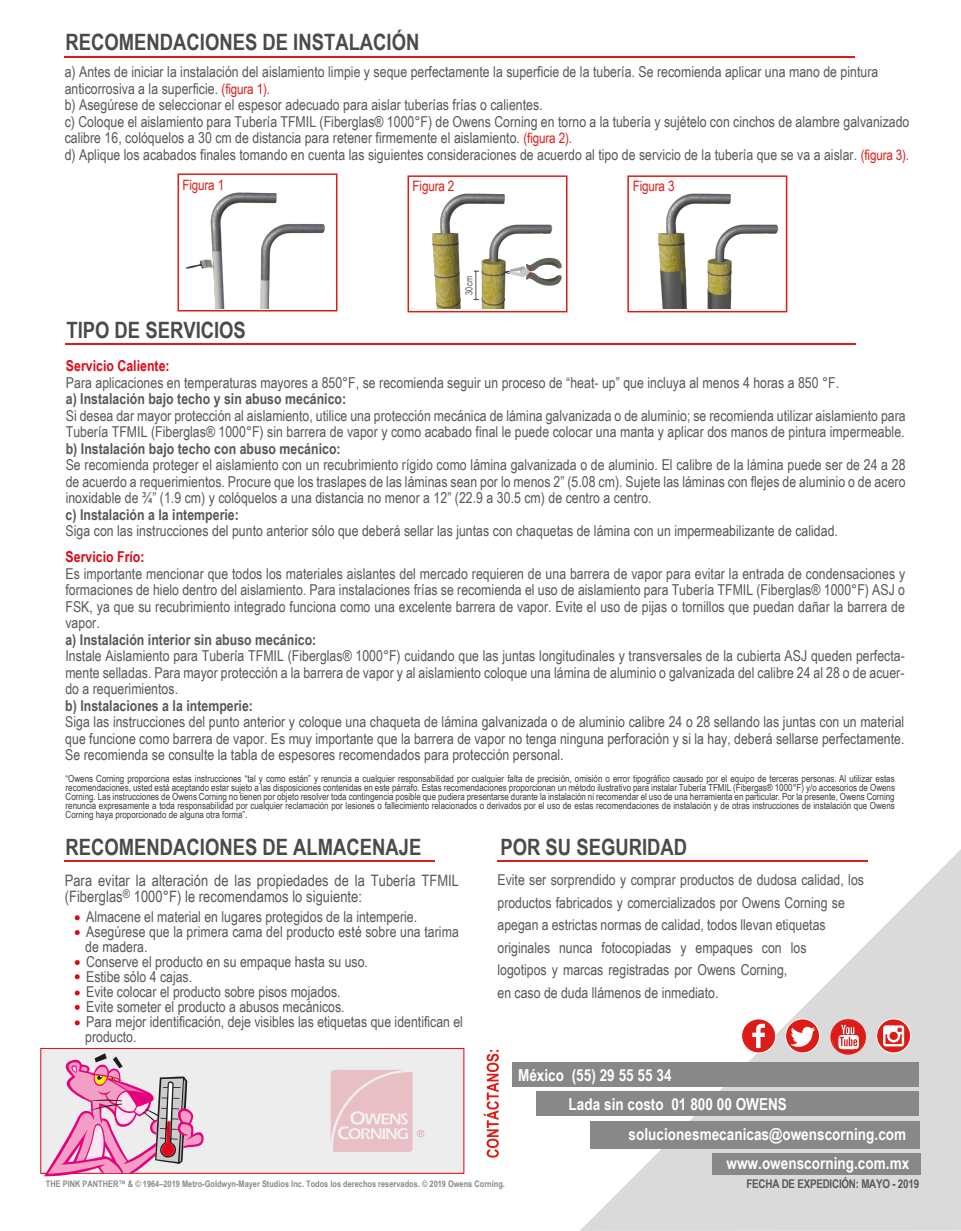
<style>
.page{position:relative;width:961px;height:1231px;background:#fff}
.page>*{position:absolute;margin:0;border:0;box-sizing:border-box;transform-origin:0 0}
.t1{font:700 22.5px "Arial Narrow";color:#4a4a49}
.t2{font:700 16.5px/29.2px "Arial Narrow";color:#fff}
.t3{font:15.75px/16.5px "Arial Narrow";letter-spacing:.005em;color:#575756}
.t4{font:15px/16.5px "Arial Narrow";color:#575756}
.t5{font:700 15px "Arial Narrow";color:#575756}
.t6{font:700 15px "Arial Narrow";color:#e30613}
.t7{font:14.25px "Arial Narrow";letter-spacing:-.01em;color:#dd1c18}
.t8{font:700 12px "Arial Narrow";letter-spacing:-.02em;color:#575756}
.t9{font:9.75px/9px "Arial Narrow";color:#3c3c3b;text-align:justify}
.t10{font:9.6px "Arial Narrow";color:#545251;scale:.93 1}
.t11{font:700 9px "Arial Narrow";color:#888887}
.s1{font-size:14.25px;color:#dd1c18}
</style>
<div class="page">
<img style="left:185px;top:192px;width:140px;height:116px">
<div style="left:177px;top:173px;width:160px;height:138px;border:2px solid #dd1c18"></div>
<img style="left:658px;top:191px;width:130px;height:117px">
<div style="left:627px;top:175px;width:160px;height:137px;border:2px solid #dd1c18"></div>
<img style="left:432px;top:193px;width:121px;height:115px">
<div style="left:407px;top:175px;width:160px;height:137px;border:2px solid #dd1c18"></div>
<hr style="left:475px;top:270px;width:1px;height:30px;background:#545251">
<svg style="left:75px;top:915px;width:5px;height:5px"></svg>
<svg style="left:75px;top:930px;width:5px;height:5px"></svg>
<svg style="left:75px;top:960px;width:5px;height:5px"></svg>
<svg style="left:75px;top:974px;width:5px;height:5px"></svg>
<svg style="left:75px;top:990px;width:5px;height:5px"></svg>
<svg style="left:75px;top:1004px;width:5px;height:5px"></svg>
<svg style="left:75px;top:1020px;width:5px;height:5px"></svg>
<svg style="left:579px;top:849px;width:382px;height:381px"></svg>
<div style="left:40px;top:1048px;width:424px;height:125px;background:#ededed;border:1px solid #e30613"></div>
<svg style="left:483px;top:1050px;width:16px;height:107px"></svg>
<svg style="left:44px;top:1053px;width:160px;height:123px"></svg>
<div style="left:830px;top:1019px;width:36px;height:35px;border:2px solid #dd1c18;border-radius:50%"></div>
<svg style="left:830px;top:1016px;width:35px;height:37px"></svg>
<div style="left:741px;top:1019px;width:34px;height:34px;background:#dd1c18;border-radius:50%"></div>
<div style="left:741px;top:1018px;width:35px;height:35px;border:1px solid #fff;border-radius:50%"></div>
<svg style="left:752px;top:1023px;width:13px;height:25px"></svg>
<svg style="left:785px;top:1019px;width:34px;height:34px"></svg>
<div style="left:785px;top:1018px;width:35px;height:35px;border:1px solid #fff;border-radius:50%"></div>
<svg style="left:790px;top:1026px;width:25px;height:20px"></svg>
<svg style="left:876px;top:1019px;width:34px;height:34px"></svg>
<div style="left:876px;top:1018px;width:35px;height:35px;border:1px solid #fff;border-radius:50%"></div>
<svg style="left:883px;top:1025px;width:21px;height:21px"></svg>
<div style="left:512px;top:1061px;width:407px;height:25px;background:#888887"></div>
<div style="left:536px;top:1091px;width:383px;height:25px;background:#888887"></div>
<div style="left:590px;top:1121px;width:330px;height:27px;background:#888887"></div>
<div style="left:712px;top:1153px;width:208px;height:21px;background:#888887"></div>
<hr style="left:65px;top:56px;width:789px;height:2px;background:#dd1c18">
<hr style="left:65px;top:343px;width:790px;height:2px;background:#dd1c18">
<hr style="left:65px;top:860px;width:370px;height:1px;background:#dd1c18">
<hr style="left:497px;top:860px;width:370px;height:1px;background:#dd1c18">
<svg style="left:505px;top:256px;width:60px;height:32px"></svg>
<svg style="left:331px;top:1069px;width:93px;height:83px"></svg>
<h1 class="t1" style="left:66px;top:25px;width:355px">RECOMENDACIONES DE INSTALACIÓN</h1>
<p class="t4" style="left:65px;top:63px;width:846px">a) Antes de iniciar la instalación del aislamiento limpie y seque perfectamente la superficie de la tubería. Se recomienda aplicar una mano de pintura anticorrosiva a la superficie. <span class="s1">(figura 1).<br></span>b) Asegúrese de seleccionar el espesor adecuado para aislar tuberías frías o calientes.<br>c) Coloque el aislamiento para Tubería TFMIL (Fiberglas® 1000°F) de Owens Corning en torno a la tubería y sujételo con cinchos de alambre galvanizado calibre 16, colóquelos a 30 cm de distancia para retener firmemente el aislamiento. <span class="s1">(figura 2).<br></span>d) Aplique los acabados finales tomando en cuenta las siguientes consideraciones de acuerdo al tipo de servicio de la tubería que se va a aislar. <span class="s1">(figura 3).</span></p>
<p class="t7" style="left:182px;top:174px;width:43px">Figura 1</p>
<p class="t7" style="left:412px;top:176px;width:43px">Figura 2</p>
<p class="t7" style="left:632px;top:176px;width:43px">Figura 3</p>
<p class="t10" style="left:462px;top:295px;width:23px;rotate:-90deg">30 cm</p>
<h1 class="t1" style="left:66px;top:313px;width:181px">TIPO DE SERVICIOS</h1>
<p class="t6" style="left:66px;top:355px;width:105px">Servicio Caliente:</p>
<p class="t4" style="left:66px;top:374px;width:774px">Para aplicaciones en temperaturas mayores a 850°F, se recomienda seguir un proceso de “heat- up” que incluya al menos 4 horas a 850 °F.</p>
<p class="t5" style="left:66px;top:388px;width:282px">a) Instalación bajo techo y sin abuso mecánico:</p>
<p class="t4" style="left:66px;top:407px;width:841px">Si desea dar mayor protección al aislamiento, utilice una protección mecánica de lámina galvanizada o de aluminio; se recomienda utilizar aislamiento para<br>Tubería TFMIL (Fiberglas® 1000°F) sin barrera de vapor y como acabado final le puede colocar una manta y aplicar dos manos de pintura impermeable.</p>
<p class="t5" style="left:66px;top:437px;width:276px">b) Instalación bajo techo con abuso mecánico:</p>
<p class="t4" style="left:66px;top:456px;width:841px;text-align:justify">Se recomienda proteger el aislamiento con un recubrimiento rígido como lámina galvanizada o de aluminio. El calibre de la lámina puede ser de 24 a 28 de acuerdo a requerimientos. Procure que los traslapes de las láminas sean por lo menos 2” (5.08 cm). Sujete las láminas con flejes de aluminio o de acero inoxidable de ¾” (1.9 cm) y colóquelos a una distancia no menor a 12” (22.9 a 30.5 cm) de centro a centro.</p>
<p class="t5" style="left:66px;top:503px;width:175px">c) Instalación a la intemperie:</p>
<p class="t4" style="left:66px;top:522px;width:773px">Siga con las instrucciones del punto anterior sólo que deberá sellar las juntas con chaquetas de lámina con un impermeabilizante de calidad.</p>
<p class="t6" style="left:66px;top:545px;width:81px">Servicio Frío:</p>
<p class="t4" style="left:65px;top:564px;width:841px;text-align:justify">Es importante mencionar que todos los materiales aislantes del mercado requieren de una barrera de vapor para evitar la entrada de condensaciones y formaciones de hielo dentro del aislamiento. Para instalaciones frías se recomienda el uso de aislamiento para Tubería TFMIL (Fiberglas® 1000°F) ASJ o FSK, ya que su recubrimiento integrado funciona como una excelente barrera de vapor. Evite el uso de pijas o tornillos que puedan dañar la barrera de vapor.</p>
<p class="t5" style="left:65px;top:628px;width:252px">a) Instalación interior sin abuso mecánico:</p>
<p class="t4" style="left:65px;top:647px;width:841px;text-align:justify">Instale Aislamiento para Tubería TFMIL (Fiberglas® 1000°F) cuidando que las juntas longitudinales y transversales de la cubierta ASJ queden perfecta&shy;mente selladas. Para mayor protección a la barrera de vapor y al aislamiento coloque una lámina de aluminio o galvanizada del calibre 24 al 28 o de acuer&shy;do a requerimientos.</p>
<p class="t5" style="left:65px;top:694px;width:189px">b) Instalaciones a la intemperie:</p>
<p class="t4" style="left:65px;top:713px;width:840px;text-align:justify">Siga las instrucciones del punto anterior y coloque una chaqueta de lámina galvanizada o de aluminio calibre 24 o 28 sellando las juntas con un material que funcione como barrera de vapor. Es muy importante que la barrera de vapor no tenga ninguna perforación y si la hay, deberá sellarse perfectamente.<br>Se recomienda se consulte la tabla de espesores recomendados para protección personal.</p>
<p class="t9" style="left:66px;top:774px;width:830px">“Owens Corning proporciona estas instrucciones “tal y como están” y renuncia a cualquier responsabilidad por cualquier falta de precisión, omisión o error tipográfico causado por el equipo de terceras personas. Al utilizar estas recomendaciones, usted está aceptando estar sujeto a las disposiciones contenidas en este párrafo. Estas recomendaciones proporcionan un método ilustrativo para instalar Tubería TFMIL (Fibergas® 1000°F) y/o accesorios de Owens Corning. Las instrucciones de Owens Corning no tienen por objeto resolver toda contingencia posible que pudiera presentarse durante la instalación ni recomendar el uso de una herramienta en particular. Por la presente, Owens Corning renuncia expresamente a toda responsabilidad por cualquier reclamación por lesiones o fallecimiento relacionados o derivados por el uso de estas recomendaciones de instalación y de otras instrucciones de instalación que Owens Corning haya proporcionado de alguna otra forma”.</p>
<h1 class="t1" style="left:66px;top:829px;width:357px">RECOMENDACIONES DE ALMACENAJE</h1>
<h1 class="t1" style="left:500px;top:829px;width:188px">POR SU SEGURIDAD</h1>
<p class="t3" style="left:65px;top:871px;width:396px">Para evitar la alteración de las propiedades de la Tubería TFMIL (Fiberglas<sup>®</sup> 1000°F) le recomendamos lo siguiente:</p>
<p class="t4" style="left:85px;top:908px;width:379px;line-height:15px">Almacene el material en lugares protegidos de la intemperie.<br>Asegúrese que la primera cama del producto esté sobre una tarima de madera.<br>Conserve el producto en su empaque hasta su uso.<br>Estibe sólo 4 cajas.<br>Evite colocar el producto sobre pisos mojados.<br>Evite someter el producto a abusos mecánicos.<br>Para mejor identificación, deje visibles las etiquetas que identifican el producto.</p>
<p class="t4" style="left:497px;top:868px;width:368px;line-height:22.5px">Evite ser sorprendido y comprar productos de dudosa calidad, los productos fabricados y comercializados por Owens Corning se apegan a estrictas normas de calidad, todos llevan etiquetas originales nunca fotocopiadas y empaques con los<br>logotipos y marcas registradas por Owens Corning,<br>en caso de duda llámenos de inmediato.</p>
<p class="t2" style="left:568px;top:1059px;width:220px;text-indent:-50px">México (55) 29 55 55 34<br>Lada sin costo 01 800 00 OWENS</p>
<p class="t11" style="left:46px;top:1176px;width:460px">THE PINK PANTHER™ &amp; © 1964–2019 Metro-Goldwyn-Mayer Studios Inc. Todos los derechos reservados. © 2019 Owens Corning.</p>
<p class="t2" style="left:628px;top:1119px;width:282px;line-height:28.7px;text-align:right">solucionesmecanicas@owenscorning.com www.owenscorning.com.mx</p>
<p class="t8" style="left:746px;top:1174px;width:174px">FECHA DE EXPEDICIÓN: MAYO - 2019</p>
</div>
